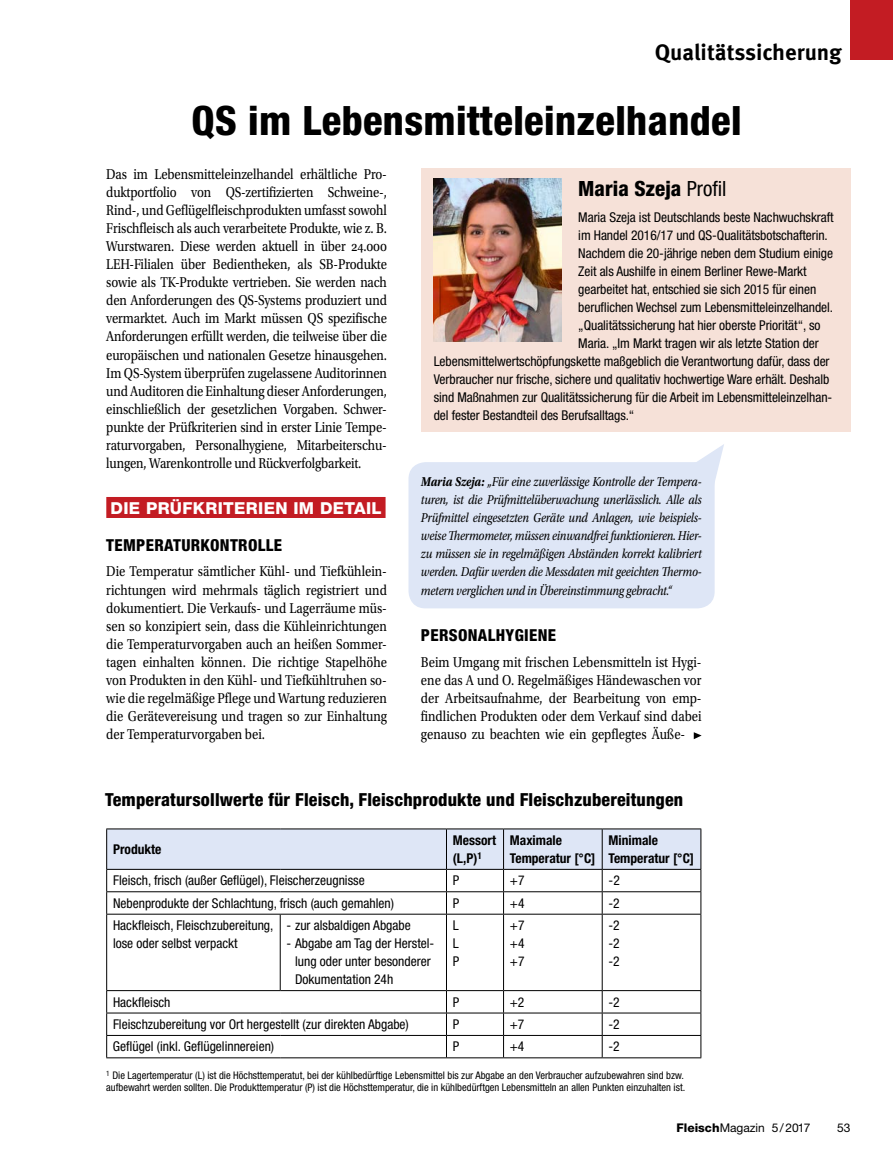
<style>
.page{position:relative;width:893px;height:1170px;background:#fff}
.page>*{position:absolute;margin:0;border:0;box-sizing:border-box;transform-origin:0 0}
.t1{font:800 condensed 40.5px "Helvetica Neue LT Std";letter-spacing:.01em;color:#000}
.t2{font:700 22.5px "Meta Pro";color:#000}
.t3{font:800 condensed 21px "Helvetica Neue LT Std";color:#000}
.t4{font:800 condensed 18px "Helvetica Neue LT Std";letter-spacing:.01em;color:#000}
.t5{font:800 condensed 16.5px "Helvetica Neue LT Std";letter-spacing:.02em;color:#000}
.t6{font:800 16.5px "Helvetica Neue LT Std";letter-spacing:.02em;color:#fff}
.t7{font:15px/18px "Utopia Std";letter-spacing:-.005em;color:#000;text-align:justify;scale:.85 1}
.t8{font:condensed 13.5px/18px "Helvetica Neue LT Std";letter-spacing:-.005em;color:#000;text-align:justify}
.t9{font:italic 13.5px/18px "Utopia Std";letter-spacing:-.015em;color:#000;text-align:justify;scale:.85 1}
.t10{font:700 condensed 13.5px/18px "Helvetica Neue LT Std";color:#000}
.t11{font:12px "Helvetica Neue LT Std";color:#000}
.t12{font:condensed 10.5px/12px "Helvetica Neue LT Std";color:#000}
.s1{font-weight:400}
.s2{font-weight:700}
.s3{font-weight:800}
</style>
<div class="page">
<div style="left:408px;top:462px;width:307px;height:146px;background:#dee6f6;border-radius:17px"></div>
<svg style="left:697px;top:444px;width:27px;height:43px"></svg>
<div style="left:850px;top:0;width:43px;height:60px;background:#c31c23"></div>
<div style="left:106px;top:497px;width:280px;height:21px;background:#c31c23"></div>
<svg style="left:694px;top:732px;width:8px;height:7px"></svg>
<div style="left:421px;top:168px;width:429px;height:264px;background:#f6e1d8"></div>
<img style="left:434px;top:179px;width:127px;height:162px">
<svg style="left:106px;top:828px;width:595px;height:85px"></svg>
<hr style="left:106px;top:914px;width:1px;height:76px;background:#000">
<hr style="left:280px;top:914px;width:1px;height:76px;background:#000">
<hr style="left:446px;top:914px;width:1px;height:76px;background:#000">
<hr style="left:503px;top:914px;width:1px;height:76px;background:#000">
<hr style="left:602px;top:914px;width:1px;height:76px;background:#000">
<hr style="left:700px;top:914px;width:1px;height:76px;background:#000">
<hr style="left:106px;top:990px;width:174px;height:1px;background:#000">
<hr style="left:280px;top:990px;width:166px;height:1px;background:#000">
<hr style="left:446px;top:990px;width:58px;height:1px;background:#000">
<hr style="left:504px;top:990px;width:98px;height:1px;background:#000">
<hr style="left:602px;top:990px;width:99px;height:1px;background:#000">
<hr style="left:106px;top:1034px;width:174px;height:1px;background:#000">
<svg style="left:106px;top:990px;width:1px;height:67px"></svg>
<hr style="left:280px;top:1034px;width:166px;height:1px;background:#000">
<hr style="left:446px;top:1034px;width:58px;height:1px;background:#000">
<svg style="left:446px;top:990px;width:1px;height:67px"></svg>
<hr style="left:504px;top:1034px;width:98px;height:1px;background:#000">
<svg style="left:503px;top:990px;width:1px;height:67px"></svg>
<hr style="left:602px;top:1034px;width:99px;height:1px;background:#000">
<svg style="left:602px;top:990px;width:1px;height:67px"></svg>
<svg style="left:700px;top:990px;width:1px;height:67px"></svg>
<hr style="left:106px;top:1057px;width:174px;height:1px;background:#000">
<hr style="left:280px;top:1057px;width:166px;height:1px;background:#000">
<hr style="left:446px;top:1057px;width:58px;height:1px;background:#000">
<hr style="left:504px;top:1057px;width:98px;height:1px;background:#000">
<hr style="left:602px;top:1057px;width:99px;height:1px;background:#000">
<hr style="left:106px;top:913px;width:174px;height:1px;background:#000">
<hr style="left:280px;top:913px;width:166px;height:1px;background:#000">
<hr style="left:446px;top:913px;width:58px;height:1px;background:#000">
<hr style="left:504px;top:913px;width:98px;height:1px;background:#000">
<hr style="left:602px;top:913px;width:99px;height:1px;background:#000">
<hr style="left:106px;top:1012px;width:174px;height:1px;background:#000">
<hr style="left:280px;top:1012px;width:166px;height:1px;background:#000">
<hr style="left:446px;top:1012px;width:58px;height:1px;background:#000">
<hr style="left:504px;top:1012px;width:98px;height:1px;background:#000">
<hr style="left:602px;top:1012px;width:99px;height:1px;background:#000">
<h2 class="t2" style="left:655px;top:37px;width:189px">Qualitätssicherung</h2>
<h1 class="t1" style="left:191px;top:96px;width:552px">QS im Lebensmitteleinzelhandel</h1>
<p class="t7" style="left:106px;top:165px;width:332px">Das im Lebensmitteleinzelhandel erhältliche Pro&shy;duktportfolio von QS-zertifizierten Schweine-, Rind-, und Geflügelfleischprodukten umfasst sowohl Frischfleisch als auch verarbeitete Produkte, wie z. B.<br>Wurstwaren. Diese werden aktuell in über 24.000<br>LEH-Filialen über Bedientheken, als SB-Produkte sowie als TK-Produkte vertrieben. Sie werden nach den Anforderungen des QS-Systems produziert und vermarktet. Auch im Markt müssen QS spezifische Anforderungen erfüllt werden, die teilweise über die europäischen und nationalen Gesetze hinausgehen.<br>Im QS-System überprüfen zugelassene Auditorinnen und Auditoren die Einhaltung dieser Anforderungen, einschließlich der gesetzlichen Vorgaben. Schwer&shy;punkte der Prüfkriterien sind in erster Linie Tempe&shy;raturvorgaben, Personalhygiene, Mitarbeiterschu&shy;lungen, Warenkontrolle und Rückverfolgbarkeit.</p>
<p class="t6" style="left:111px;top:498px;width:273px">DIE PRÜFKRITERIEN IM DETAIL</p>
<p class="t5" style="left:106px;top:534px;width:177px">TEMPERATURKONTROLLE</p>
<p class="t7" style="left:106px;top:562px;width:332px">Die Temperatur sämtlicher Kühl- und Tiefkühlein&shy;richtungen wird mehrmals täglich registriert und dokumentiert. Die Verkaufs- und Lagerräume müs&shy;sen so konzipiert sein, dass die Kühleinrichtungen die Temperaturvorgaben auch an heißen Sommer&shy;tagen einhalten können. Die richtige Stapelhöhe von Produkten in den Kühl- und Tiefkühltruhen so&shy;wie die regelmäßige Pflege und Wartung reduzieren die Gerätevereisung und tragen so zur Einhaltung der Temperaturvorgaben bei.</p>
<h3 class="t3" style="left:578px;top:175px;width:150px">Maria Szeja <span class="s1">Profil</span></h3>
<p class="t8" style="left:578px;top:208px;width:257px">Maria Szeja ist Deutschlands beste Nachwuchskraft</p>
<p class="t8" style="left:578px;top:226px;width:251px">im Handel 2016/17 und QS-Qualitätsbotschafterin.</p>
<p class="t8" style="left:578px;top:244px;width:256px">Nachdem die 20-jährige neben dem Studium einige</p>
<p class="t8" style="left:578px;top:262px;width:230px">Zeit als Aushilfe in einem Berliner Rewe-Markt</p>
<p class="t8" style="left:578px;top:280px;width:239px">gearbeitet hat, entschied sie sich 2015 für einen</p>
<p class="t8" style="left:578px;top:298px;width:256px">beruflichen Wechsel zum Lebensmitteleinzelhandel.</p>
<p class="t8" style="left:578px;top:316px;width:244px">„Qualitätssicherung hat hier oberste Priorität“, so</p>
<p class="t8" style="left:578px;top:334px;width:242px">Maria. „Im Markt tragen wir als letzte Station der</p>
<p class="t8" style="left:434px;top:352px;width:397px">Lebensmittelwertschöpfungskette maßgeblich die Verantwortung dafür, dass der</p>
<p class="t8" style="left:434px;top:370px;width:397px">Verbraucher nur frische, sichere und qualitativ hochwertige Ware erhält. Deshalb</p>
<p class="t8" style="left:434px;top:388px;width:400px">sind Maßnahmen zur Qualitätssicherung für die Arbeit im Lebensmitteleinzelhan-</p>
<p class="t8" style="left:434px;top:406px;width:202px">del fester Bestandteil des Berufsalltags.“</p>
<p class="t9" style="left:421px;top:473px;width:332px"><span class="s2">Maria Szeja:</span> „Für eine zuverlässige Kontrolle der Tempera&shy;turen, ist die Prüfmittelüberwachung unerlässlich. Alle als Prüfmittel eingesetzten Geräte und Anlagen, wie beispiels&shy;weise Thermometer, müssen einwandfrei funktionieren. Hier&shy;zu müssen sie in regelmäßigen Abständen korrekt kalibriert werden. Dafür werden die Messdaten mit geeichten Thermo&shy;metern verglichen und in Übereinstimmung gebracht.“</p>
<p class="t5" style="left:421px;top:625px;width:137px">PERSONALHYGIENE</p>
<p class="t7" style="left:421px;top:653px;width:332px">Beim Umgang mit frischen Lebensmitteln ist Hygi&shy;ene das A und O. Regelmäßiges Händewaschen vor der Arbeitsaufnahme, der Bearbeitung von emp&shy;findlichen Produkten oder dem Verkauf sind dabei genauso zu beachten wie ein gepflegtes Äuße-</p>
<p class="t4" style="left:105px;top:788px;width:580px">Temperatursollwerte für Fleisch, Fleischprodukte und Fleischzubereitungen</p>
<p class="t10" style="left:113px;top:839px;width:50px">Produkte</p>
<p class="t10" style="left:453px;top:830px;width:45px">Messort (L,P)<sup>1</sup></p>
<p class="t10" style="left:510px;top:830px;width:87px">Maximale<br>Temperatur [°C]</p>
<p class="t10" style="left:609px;top:830px;width:87px">Minimale<br>Temperatur [°C]</p>
<p class="t8" style="left:113px;top:871px;width:253px">Fleisch, frisch (außer Geflügel), Fleischerzeugnisse</p>
<p class="t8" style="left:453px;top:871px;width:8px">P</p>
<p class="t8" style="left:510px;top:871px;width:16px">+7</p>
<p class="t8" style="left:609px;top:871px;width:13px">-2</p>
<p class="t8" style="left:113px;top:893px;width:282px">Nebenprodukte der Schlachtung, frisch (auch gemahlen)</p>
<p class="t8" style="left:453px;top:893px;width:8px">P</p>
<p class="t8" style="left:510px;top:893px;width:16px">+4</p>
<p class="t8" style="left:609px;top:893px;width:13px">-2</p>
<p class="t8" style="left:113px;top:916px;width:162px">Hackfleisch, Fleischzubereitung, lose oder selbst verpackt</p>
<p class="t8" style="left:287px;top:916px;width:126px">- zur alsbaldigen Abgabe</p>
<p class="t8" style="left:453px;top:916px;width:8px">L L P</p>
<p class="t8" style="left:510px;top:916px;width:16px">+7 +4 +7</p>
<p class="t8" style="left:608px;top:916px;width:13px">-2 -2 -2</p>
<p class="t8" style="left:295px;top:934px;width:139px;text-align:left;text-indent:-9px">- Abgabe am Tag der Herstel&shy;lung oder unter besonderer<br>Dokumentation 24h</p>
<p class="t8" style="left:113px;top:992px;width:59px">Hackfleisch</p>
<p class="t8" style="left:453px;top:992px;width:8px">P</p>
<p class="t8" style="left:510px;top:992px;width:16px">+2</p>
<p class="t8" style="left:608px;top:992px;width:13px">-2</p>
<p class="t8" style="left:113px;top:1015px;width:297px">Fleischzubereitung vor Ort hergestellt (zur direkten Abgabe)</p>
<p class="t8" style="left:453px;top:1015px;width:8px">P</p>
<p class="t8" style="left:510px;top:1015px;width:16px">+7</p>
<p class="t8" style="left:608px;top:1015px;width:13px">-2</p>
<p class="t8" style="left:113px;top:1037px;width:163px">Geflügel (inkl. Geflügelinnereien)</p>
<p class="t8" style="left:453px;top:1037px;width:8px">P</p>
<p class="t8" style="left:510px;top:1037px;width:16px">+4</p>
<p class="t8" style="left:608px;top:1037px;width:13px">-2</p>
<p class="t12" style="left:106px;top:1069px;width:580px"><sup>1</sup> Die Lagertemperatur (L) ist die Höchsttemperatut, bei der kühlbedürftige Lebensmittel bis zur Abgabe an den Verbraucher aufzubewahren sind bzw. aufbewahrt werden sollten. Die Produkttemperatur (P) ist die Höchsttemperatur, die in kühlbedürftgen Lebensmitteln an allen Punkten einzuhalten ist.</p>
<p class="t11" style="left:676px;top:1120px;width:136px"><span class="s3">Fleisch</span>Magazin 5/2017</p>
<p class="t11" style="left:837px;top:1120px;width:15px">53</p>
</div>
